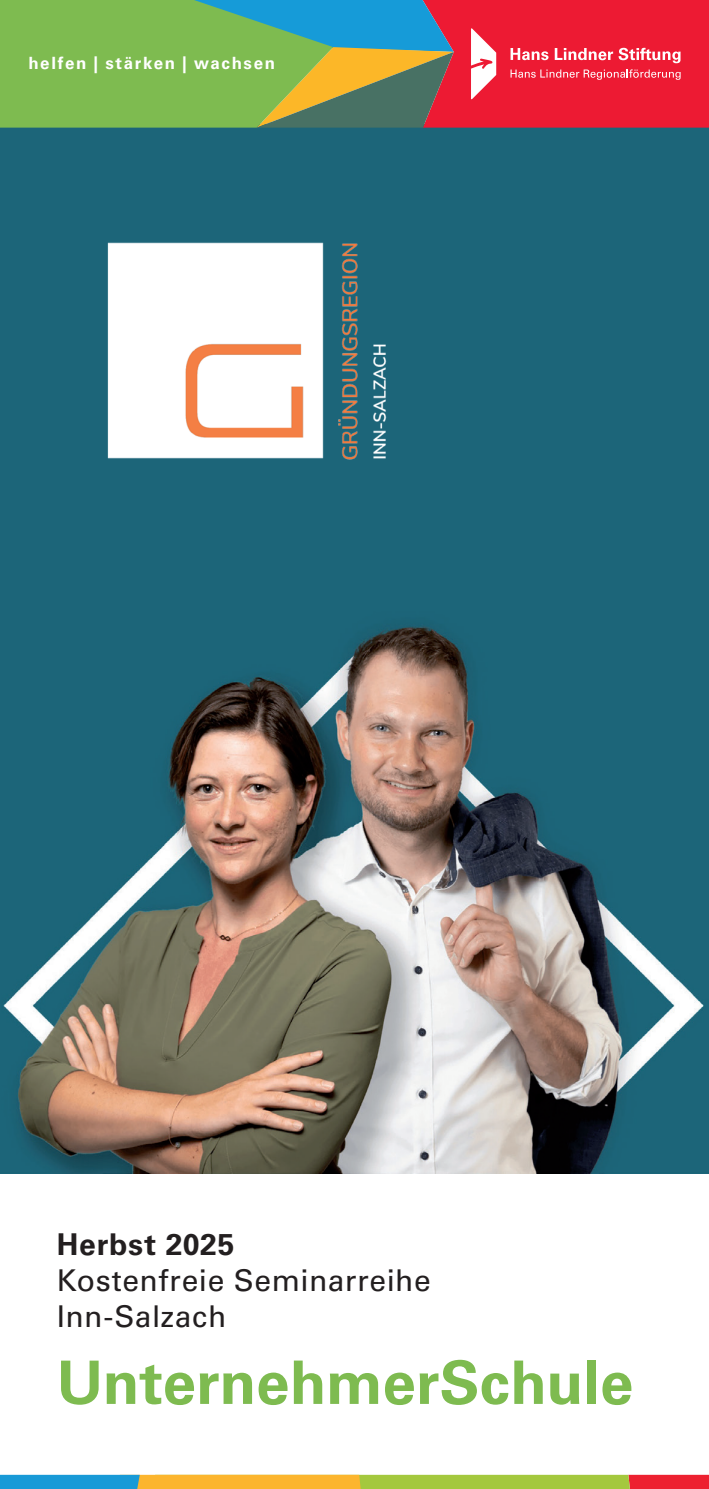
<style>
.page{position:relative;width:709px;height:1489px;background:#fff}
.page>*{position:absolute;margin:0;border:0;box-sizing:border-box;transform-origin:0 0}
.t1{font:700 60px "Univers LT Pro 65";color:#7ebb50}
.t2{font:30px/36px "Univers LT Pro 55 Roman";letter-spacing:.02em;color:#231f20}
.t3{font:700 30px "Univers LT Pro 65";letter-spacing:.025em;color:#231f20}
.t4{font:700 17px "Univers LT Pro 65";letter-spacing:.1em;color:#fff}
</style>
<div class="page">
<img style="left:0;top:128px;width:709px;height:1045px">
<svg style="left:0;top:1474px;width:709px;height:14px;background:#b0ab5e"></svg>
<div style="left:0;top:0;width:183px;height:128px;background:#7ebb50"></div>
<svg style="left:183px;top:0;width:526px;height:128px;background:#ae6558"></svg>
<img style="left:64px;top:203px;width:356px;height:295px">
<p class="t4" style="left:28px;top:51px;width:248px">helfen | stärken | wachsen</p>
<p class="t3" style="left:57px;top:1222px;width:179px">Herbst 2025</p>
<p class="t2" style="left:57px;top:1260px;width:375px">Kostenfreie Seminarreihe<br>Inn-Salzach</p>
<h1 class="t1" style="left:57px;top:1340px;width:578px">UnternehmerSchule</h1>
</div>
